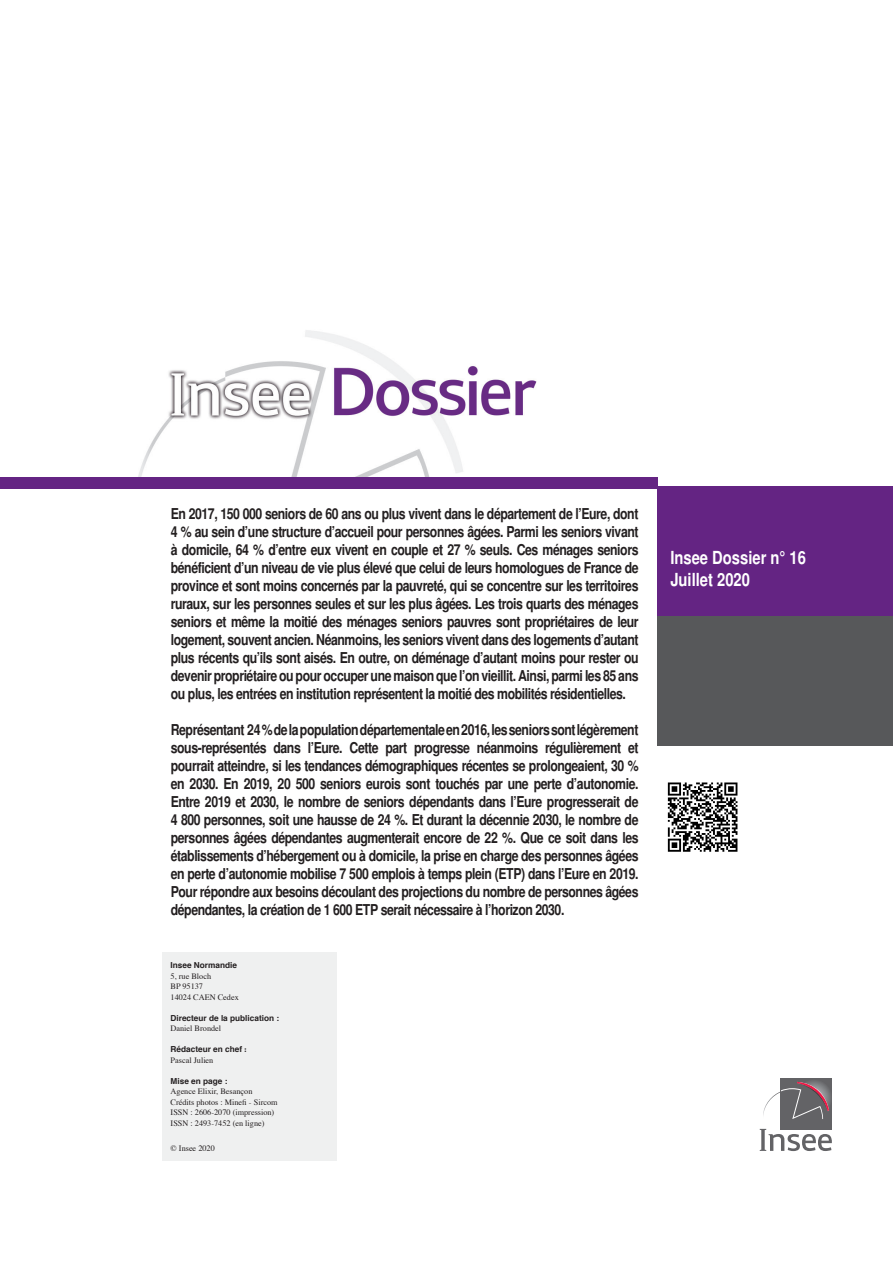
<style>
.page{position:relative;width:893px;height:1263px;background:#fff}
.page>*{position:absolute;margin:0;border:0;box-sizing:border-box;transform-origin:0 0}
.t1{font:700 condensed 18px "Helvetica";color:#fff}
.t2{font:700 condensed 15px/18px "Helvetica";letter-spacing:-.03em;color:#231f20;text-align:justify}
.t3{font:8.25px "Times";color:#231f20}
.t4{font:700 8.25px/10.5px "Helvetica";color:#231f20}
.s1{font-family:"Times";font-weight:400}
.s2{font-family:"Times"}
</style>
<div class="page">
<img style="left:138px;top:330px;width:399px;height:147px">
<div style="left:658px;top:486px;width:235px;height:130px;background:#642483"></div>
<div style="left:658px;top:616px;width:235px;height:130px;background:#57585a"></div>
<div style="left:781px;top:1079px;width:51px;height:51px;background:#636366"></div>
<svg style="left:760px;top:1081px;width:72px;height:70px"></svg>
<img style="left:667px;top:782px;width:71px;height:70px">
<div style="left:0;top:477px;width:658px;height:12px;background:#642483"></div>
<div style="left:162px;top:952px;width:174px;height:209px;background:#eff0f0"></div>
<p class="t2" style="left:171px;top:504px;width:469px">En 2017, 150 000 seniors de 60 ans ou plus vivent dans le département de l’Eure, dont 4 % au sein d’une structure d’accueil pour personnes âgées. Parmi les seniors vivant à domicile, 64 % d’entre eux vivent en couple et 27 % seuls. Ces ménages seniors bénéficient d’un niveau de vie plus élevé que celui de leurs homologues de France de province et sont moins concernés par la pauvreté, qui se concentre sur les territoires ruraux, sur les personnes seules et sur les plus âgées. Les trois quarts des ménages seniors et même la moitié des ménages seniors pauvres sont propriétaires de leur logement, souvent ancien. Néanmoins, les seniors vivent dans des logements d’autant plus récents qu’ils sont aisés. En outre, on déménage d’autant moins pour rester ou devenir propriétaire ou pour occuper une maison que l’on vieillit. Ainsi, parmi les 85 ans ou plus, les entrées en institution représentent la moitié des mobilités résidentielles.</p>
<p class="t2" style="left:171px;top:720px;width:469px">Représentant 24% de la population départementale en 2016, les seniors sont légèrement sous-représentés dans l’Eure. Cette part progresse néanmoins régulièrement et pourrait atteindre, si les tendances démographiques récentes se prolongeaient, 30 % en 2030. En 2019, 20 500 seniors eurois sont touchés par une perte d’autonomie.<br>Entre 2019 et 2030, le nombre de seniors dépendants dans l’Eure progresserait de 4 800 personnes, soit une hausse de 24 %. Et durant la décennie 2030, le nombre de personnes âgées dépendantes augmenterait encore de 22 %. Que ce soit dans les établissements d’hébergement ou à domicile, la prise en charge des personnes âgées en perte d’autonomie mobilise 7 500 emplois à temps plein (ETP) dans l’Eure en 2019.<br>Pour répondre aux besoins découlant des projections du nombre de personnes âgées dépendantes, la création de 1 600 ETP serait nécessaire à l’horizon 2030.</p>
<p class="t4" style="left:171px;top:960px;width:68px">Insee Normandie</p>
<p class="t3" style="left:171px;top:968px;width:42px">5, rue Bloch</p>
<p class="t3" style="left:171px;top:979px;width:34px">BP 95137</p>
<p class="t3" style="left:171px;top:989px;width:70px">14024 CAEN Cedex</p>
<p class="t4" style="left:171px;top:1013px;width:110px">Directeur de la publication :<br><span class="s1">Daniel Brondel</span></p>
<p class="t4" style="left:171px;top:1044px;width:78px">Rédacteur en chef <span class="s2">:</span></p>
<p class="t3" style="left:171px;top:1052px;width:44px">Pascal Julien</p>
<p class="t4" style="left:171px;top:1076px;width:58px">Mise en page :</p>
<p class="t3" style="left:171px;top:1084px;width:83px">Agence Elixir, Besançon</p>
<p class="t3" style="left:171px;top:1094px;width:109px">Crédits photos : Minefi - Sircom</p>
<p class="t3" style="left:171px;top:1105px;width:105px">ISSN : 2606-2070 (impression)</p>
<p class="t3" style="left:171px;top:1115px;width:95px">ISSN : 2493-7452 (en ligne)</p>
<p class="t3" style="left:171px;top:1140px;width:46px">© Insee 2020</p>
<p class="t1" style="left:670px;top:547px;width:137px">Insee Dossier n° 16</p>
<p class="t1" style="left:670px;top:569px;width:81px">Juillet 2020</p>
</div>
